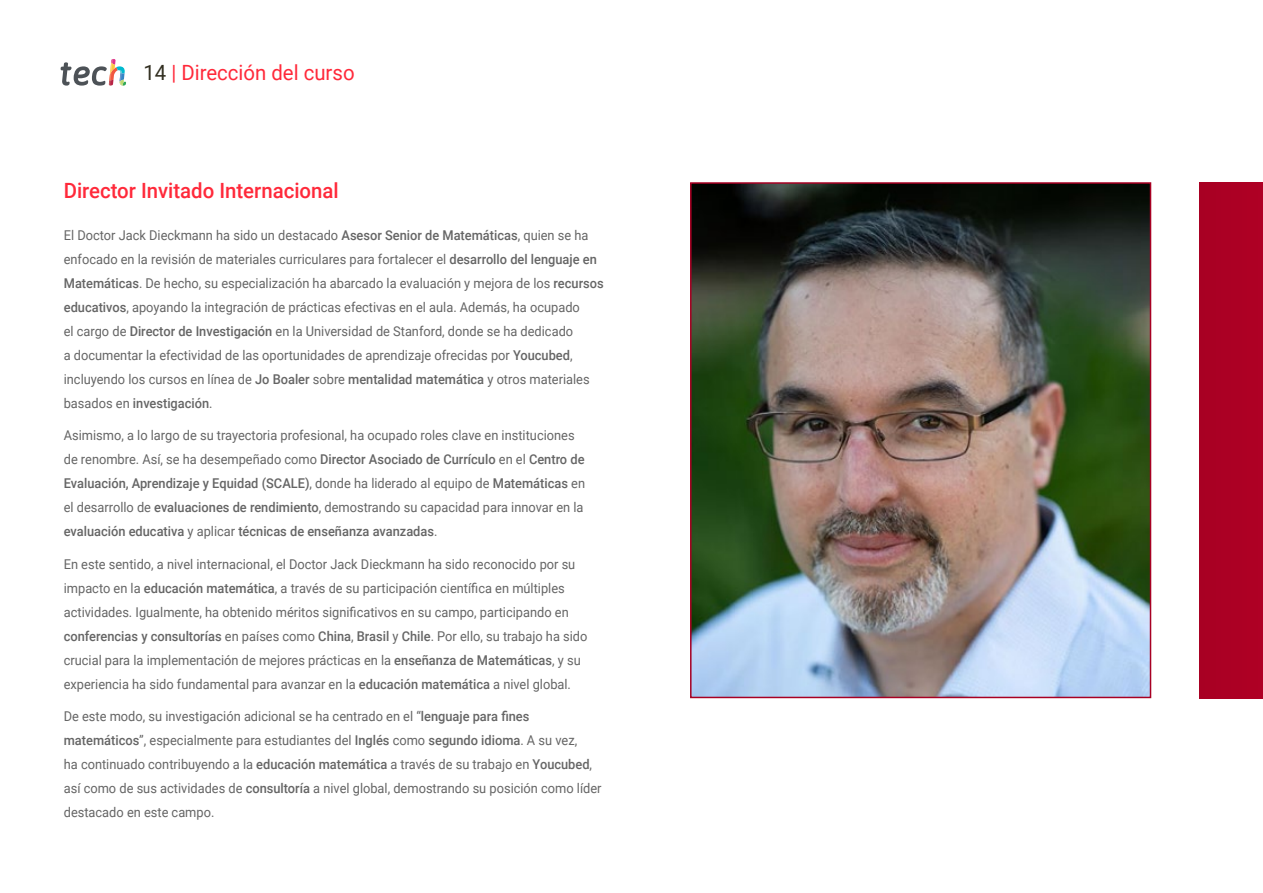
<style>
.page{position:relative;width:1263px;height:893px;background:#fff}
.page>*{position:absolute;margin:0;border:0;box-sizing:border-box;transform-origin:0 0}
.t1{font:500 21px "Roboto";color:#ff293a}
.t2{font:21px "Roboto";color:#ff293a}
.t3{font:13.5px/24px "Roboto";color:#656565;scale:.95 1}
.s1{color:#312e20}
.s2{font-weight:500}
</style>
<div class="page">
<div style="left:1199px;top:182px;width:64px;height:516px;background:#ab0024"></div>
<img style="left:693px;top:185px;width:455px;height:510px">
<div style="left:690px;top:182px;width:461px;height:516px;border:2px solid #a80023"></div>
<svg style="left:61px;top:59px;width:65px;height:27px"></svg>
<h1 class="t2" style="left:144px;top:57px;width:213px"><span class="s1">14</span> | Dirección del curso</h1>
<h1 class="t1" style="left:64px;top:176px;width:276px">Director Invitado Internacional</h1>
<p class="t3" style="left:64px;top:222px;width:570px">El Doctor Jack Dieckmann ha sido un destacado <span class="s2">Asesor Senior de Matemáticas</span>, quien se ha enfocado en la revisión de materiales curriculares para fortalecer el <span class="s2">desarrollo del lenguaje en Matemáticas</span>. De hecho, su especialización ha abarcado la evaluación y mejora de los <span class="s2">recursos educativos</span>, apoyando la integración de prácticas efectivas en el aula. Además, ha ocupado<br>el cargo de <span class="s2">Director de Investigación</span> en la Universidad de Stanford, donde se ha dedicado<br>a documentar la efectividad de las oportunidades de aprendizaje ofrecidas por <span class="s2">Youcubed</span>, incluyendo los cursos en línea de <span class="s2">Jo Boaler</span> sobre <span class="s2">mentalidad matemática</span> y otros materiales basados en <span class="s2">investigación</span>.</p>
<p class="t3" style="left:64px;top:423px;width:550px">Asimismo, a lo largo de su trayectoria profesional, ha ocupado roles clave en instituciones de renombre. Así, se ha desempeñado como <span class="s2">Director Asociado de Currículo</span> en el <span class="s2">Centro de Evaluación, Aprendizaje y Equidad (SCALE)</span>, donde ha liderado al equipo de <span class="s2">Matemáticas</span> en el desarrollo de <span class="s2">evaluaciones de rendimiento</span>, demostrando su capacidad para innovar en la <span class="s2">evaluación educativa</span> y aplicar <span class="s2">técnicas de enseñanza avanzadas</span>.</p>
<p class="t3" style="left:64px;top:551px;width:553px">En este sentido, a nivel internacional, el Doctor Jack Dieckmann ha sido reconocido por su impacto en la <span class="s2">educación matemática</span>, a través de su participación científica en múltiples actividades. Igualmente, ha obtenido méritos significativos en su campo, participando en <span class="s2">conferencias y consultorías</span> en países como <span class="s2">China</span>, <span class="s2">Brasil</span> y <span class="s2">Chile</span>. Por ello, su trabajo ha sido crucial para la implementación de mejores prácticas en la <span class="s2">enseñanza de Matemáticas</span>, y su experiencia ha sido fundamental para avanzar en la <span class="s2">educación matemática</span> a nivel global.</p>
<p class="t3" style="left:64px;top:704px;width:568px">De este modo, su investigación adicional se ha centrado en el “<span class="s2">lenguaje para fines matemáticos</span>”, especialmente para estudiantes del <span class="s2">Inglés</span> como <span class="s2">segundo idioma</span>. A su vez,<br>ha continuado contribuyendo a la <span class="s2">educación matemática</span> a través de su trabajo en <span class="s2">Youcubed</span>, así como de sus actividades de <span class="s2">consultoría</span> a nivel global, demostrando su posición como líder destacado en este campo.</p>
</div>
